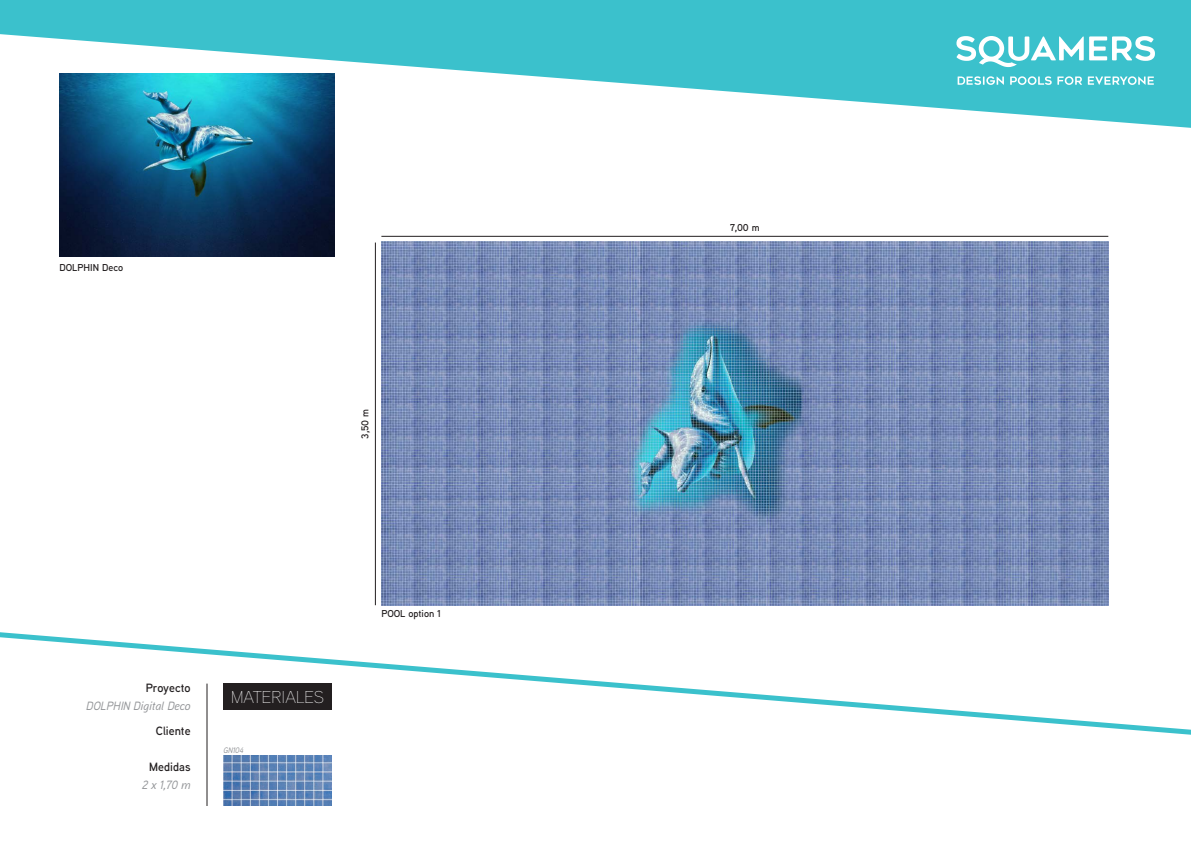
<style>
.page{position:relative;width:1191px;height:842px;background:#fff}
.page>*{position:absolute;margin:0;border:0;box-sizing:border-box;transform-origin:0 0}
.t1{font:100 17.2px "Aaux Next";color:#fff}
.t2{font:italic 500 12px "Aaux Next";color:#939598}
.t3{font:600 12px "Aaux Next";color:#231f20}
.t4{font:600 10px "Aaux Next";color:#231f20}
.t5{font:italic 500 8px "Aaux Next";color:#939598}
</style>
<div class="page">
<svg style="left:0;top:0;width:1191px;height:128px;fill:#3bc1cc"></svg>
<svg style="left:956px;top:36px;width:199px;height:31px"></svg>
<svg style="left:957px;top:76px;width:196px;height:9px"></svg>
<svg style="left:0;top:632px;width:1191px;height:117px"></svg>
<hr style="left:206px;top:684px;width:1px;height:122px;background:#231f20">
<div style="left:223px;top:684px;width:109px;height:26px;background:#231f20"></div>
<img style="left:381px;top:242px;width:727px;height:363px">
<hr style="left:381px;top:236px;width:727px;height:1px;background:#231f20">
<hr style="left:375px;top:243px;width:1px;height:362px;background:#231f20">
<img style="left:59px;top:74px;width:275px;height:182px">
<img style="left:223px;top:755px;width:109px;height:51px">
<p class="t4" style="left:59px;top:261px;width:65px">DOLPHIN Deco</p>
<p class="t4" style="left:358px;top:439px;width:31px;rotate:-90deg">3,50 m</p>
<p class="t3" style="left:146px;top:679px;width:46px">Proyecto</p>
<p class="t2" style="left:86px;top:698px;width:106px">DOLPHIN Digital Deco</p>
<p class="t3" style="left:156px;top:722px;width:36px">Cliente</p>
<p class="t3" style="left:149px;top:758px;width:43px">Medidas</p>
<p class="t2" style="left:142px;top:777px;width:50px">2 x 1,70 m</p>
<p class="t1" style="left:231px;top:685px;width:94px">MATERIALES</p>
<p class="t5" style="left:223px;top:744px;width:21px">GN104</p>
<p class="t4" style="left:381px;top:607px;width:61px">POOL option 1</p>
<p class="t4" style="left:730px;top:220px;width:31px">7,00 m</p>
</div>
